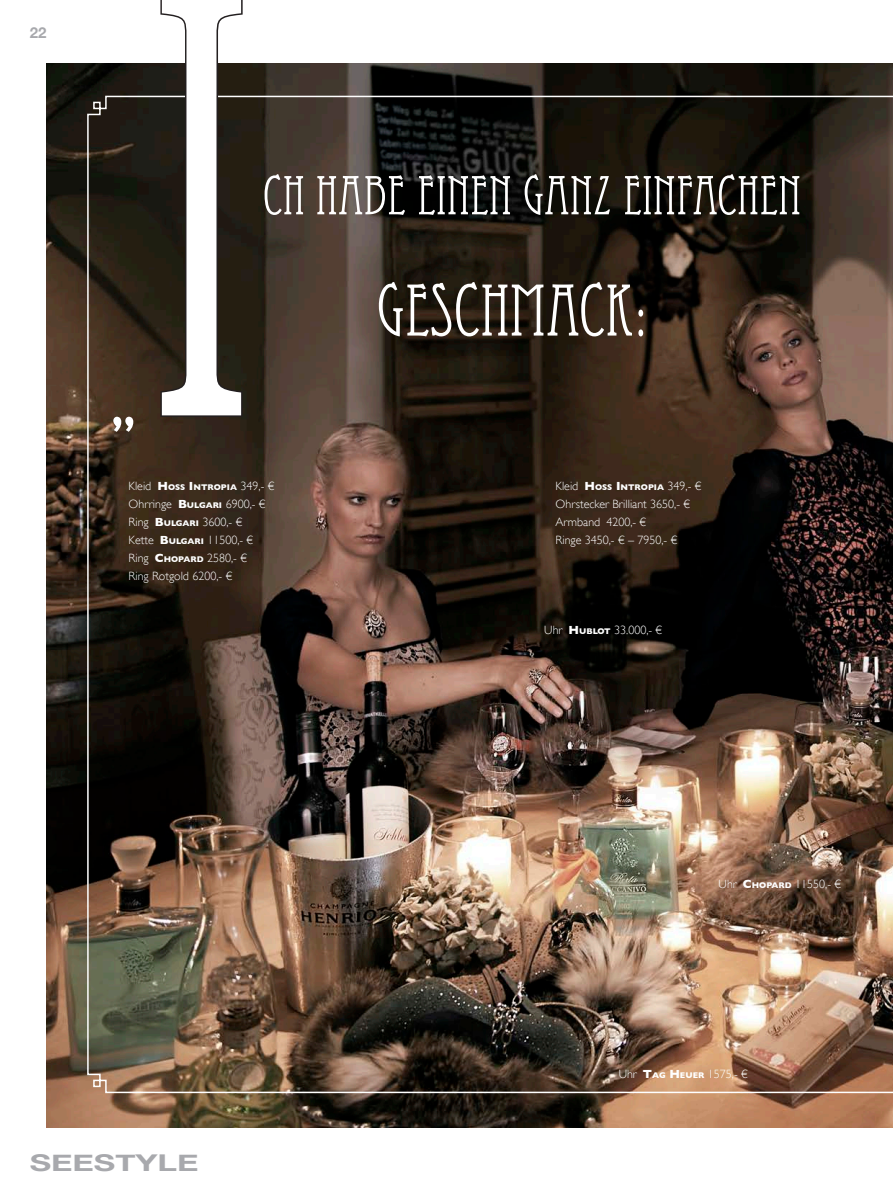
<style>
.page{position:relative;width:893px;height:1191px;background:#fff}
.page>*{position:absolute;margin:0;border:0;box-sizing:border-box;transform-origin:0 0}
.t1{font:600px "Eccentric Std";color:#fff}
.t2{font:108px "Eccentric Std";color:#fff}
.t3{font:72px "Eccentric Std";color:#fff}
.t4{font:54px "Eccentric Std";color:#fff}
.t5{font:700 23.1px "Helvetica Neue";color:#a8a9ad;scale:1.43 1}
.t6{font:700 15px "Helvetica Neue";color:#a8a9ad}
.t7{font:300 12px/18px "Gill Sans";color:#fff}
.s1{font-weight:700}
.s2{font-weight:700;font-size:8.4px}
</style>
<div class="page">
<img style="left:47px;top:64px;width:846px;height:1063px">
<img style="left:86px;top:95px;width:807px;height:999px">
<svg style="left:159px;top:0;width:85px;height:418px;background:#423d36"></svg>
<p class="t6" style="left:30px;top:24px;width:18px">22</p>
<h2 class="t2" style="left:106px;top:326px;width:36px">„</h2>
<h1 class="t1" style="left:140px;top:-139px;width:124px">I</h1>
<h3 class="t4" style="left:263px;top:164px;width:540px">CH HABE EINEN GANZ EINFACHEN</h3>
<h3 class="t3" style="left:376px;top:269px;width:273px">GESCHMACK:</h3>
<p class="t7" style="left:129px;top:477px;width:147px">Kleid <span class="s1">H</span><span class="s2">OSS</span> <span class="s1">I</span><span class="s2">NTROPIA</span> 349,- €<br>Ohrringe <span class="s1">B</span><span class="s2">ULGARI</span> 6900,- €<br>Ring <span class="s1">B</span><span class="s2">ULGARI</span> 3600,- €<br>Kette <span class="s1">B</span><span class="s2">ULGARI</span> 11500,- €<br>Ring <span class="s1">C</span><span class="s2">HOPARD</span> 2580,- €<br>Ring Rotgold 6200,- €</p>
<p class="t7" style="left:556px;top:477px;width:147px">Kleid <span class="s1">H</span><span class="s2">OSS</span> <span class="s1">I</span><span class="s2">NTROPIA</span> 349,- €<br>Ohrstecker Brilliant 3650,- €<br>Armband 4200,- €<br>Ringe 3450,- € – 7950,- €</p>
<p class="t7" style="left:544px;top:621px;width:120px">Uhr <span class="s1">H</span><span class="s2">UBLOT</span> 33.000,- €</p>
<p class="t7" style="left:719px;top:874px;width:124px">Uhr <span class="s1">C</span><span class="s2">HOPARD</span> 11550,- €</p>
<p class="t7" style="left:619px;top:1064px;width:131px">Uhr <span class="s1">T</span><span class="s2">AG</span> <span class="s1">H</span><span class="s2">EUER</span> 1575,- €</p>
<h3 class="t5" style="left:30px;top:1148px;width:119px">SEESTYLE</h3>
</div>
